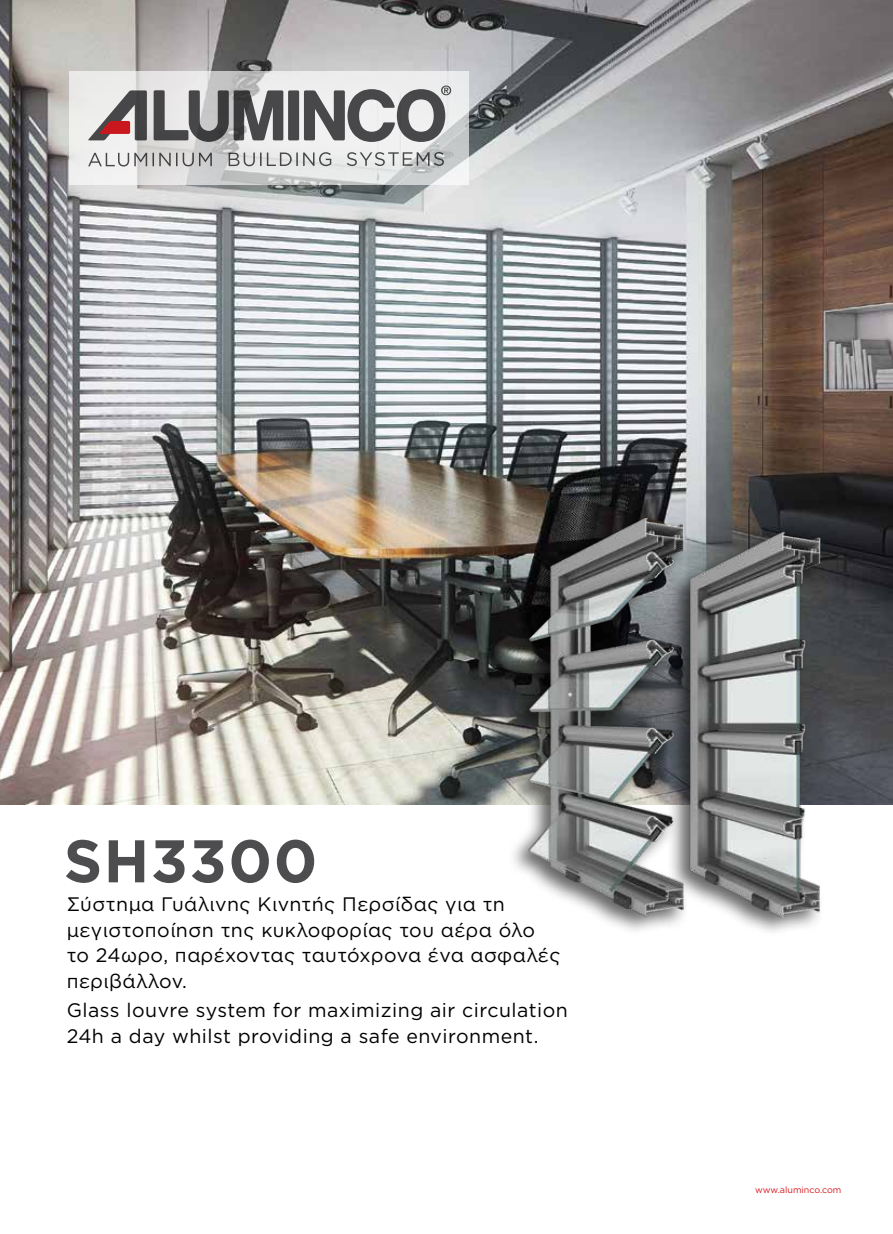
<style>
.page{position:relative;width:893px;height:1234px;background:#fff}
.page>*{position:absolute;margin:0;border:0;box-sizing:border-box;transform-origin:0 0}
.t1{font:700 60px "Gotham Greek";letter-spacing:.025em;color:#4d4d4f}
.t2{font:19.5px/25.5px "Gotham Greek";letter-spacing:.025em;color:#000}
.t3{font:9px "Gotham Greek";color:#d71920}
</style>
<div class="page">
<img style="left:0;top:0;width:893px;height:804px">
<img style="left:695px;top:510px;width:136px;height:422px">
<div style="left:506px;top:514px;width:183px;height:422px;background:#000;opacity:.6"></div>
<img style="left:510px;top:496px;width:185px;height:439px">
<svg style="left:70px;top:71px;width:399px;height:113px;fill:#eaeae9"></svg>
<div style="left:288px;top:90px;width:11px;height:50px;background:#4d4d4f;border-radius:2px"></div>
<svg style="left:304px;top:85px;width:147px;height:57px"></svg>
<svg style="left:154px;top:90px;width:129px;height:52px;background:#848485"></svg>
<svg style="left:88px;top:90px;width:59px;height:50px;background:#a49091"></svg>
<svg style="left:88px;top:153px;width:124px;height:13px"></svg>
<svg style="left:229px;top:152px;width:102px;height:14px"></svg>
<svg style="left:347px;top:152px;width:97px;height:14px"></svg>
<h1 class="t1" style="left:64px;top:826px;width:255px">SH3300</h1>
<p class="t2" style="left:67px;top:890px;width:495px">Σύστημα Γυάλινης Κινητής Περσίδας για τη μεγιστοποίηση της κυκλοφορίας του αέρα όλο το 24ωρο, παρέχοντας ταυτόχρονα ένα ασφαλές περιβάλλον.</p>
<p class="t2" style="left:67px;top:997px;width:503px">Glass louvre system for maximizing air circulation<br>24h a day whilst providing a safe environment.</p>
<p class="t3" style="left:755px;top:1184px;width:88px">www.aluminco.com</p>
</div>
